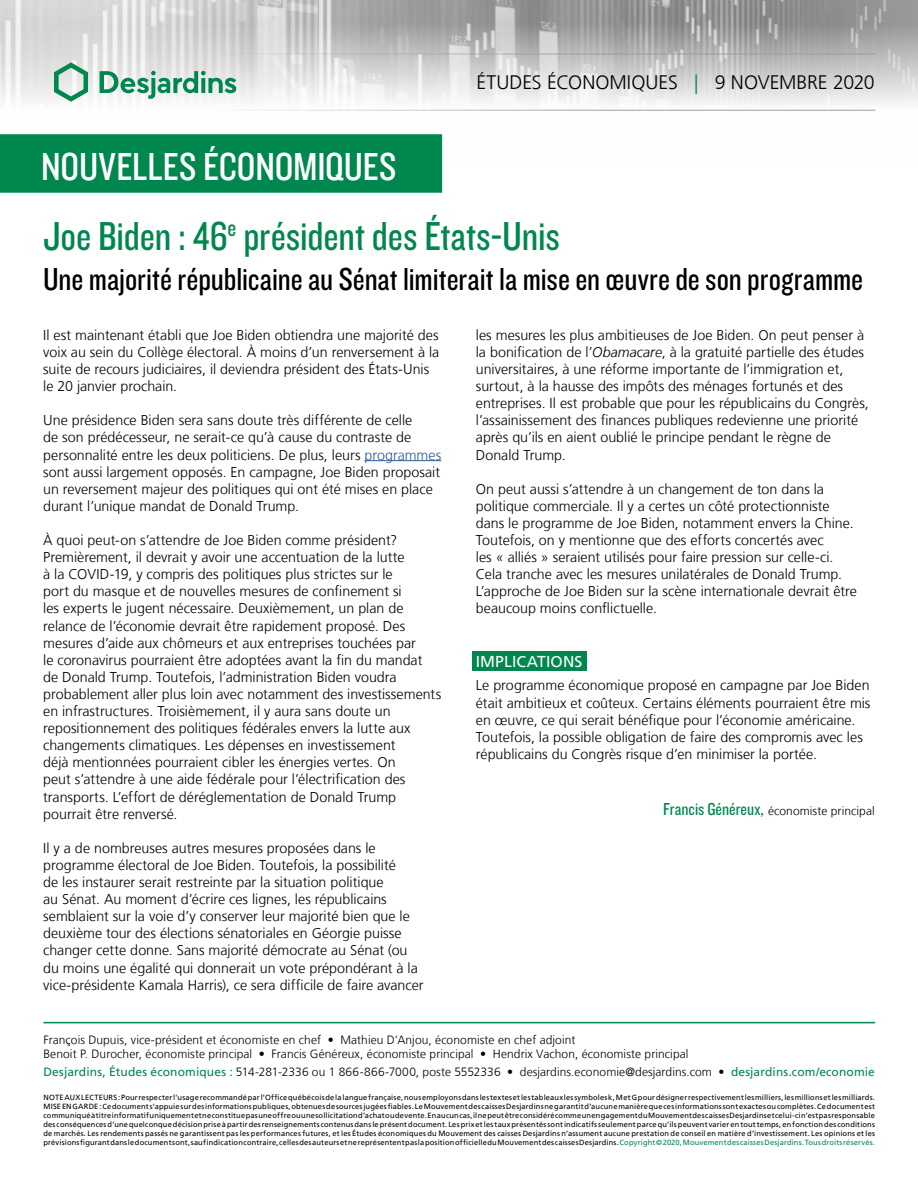
<style>
.page{position:relative;width:918px;height:1188px;background:#fff}
.page>*{position:absolute;margin:0;border:0;box-sizing:border-box;transform-origin:0 0}
.t1{font:42px "Knockout 29 Junior Ltweight";letter-spacing:-.005em;color:#00874e}
.t2{font:40.5px "Knockout 29 Junior Ltweight";color:#fff}
.t3{font:33px "Knockout 29 Junior Ltweight";color:#000}
.t4{font:300 19.5px "Frutiger LT";color:#000}
.t5{font:15.75px "Frutiger LT";letter-spacing:.005em;color:#fff}
.t6{font:300 14.25px/17.1px "Frutiger LT";color:#000}
.t7{font:300 12px/14.4px "Frutiger LT";letter-spacing:.005em;color:#000}
.t8{font:7.5px/9px "Frutiger LT";letter-spacing:.025em;color:#000;text-align:justify}
.s1{color:#00874e}
.s2{color:#275b9b}
.s3{font-style:italic}
.s4{font-family:"Knockout 29 Junior Ltweight";font-weight:400;font-size:18px;color:#00874e}
.s5{font-weight:400;color:#00874e}
</style>
<div class="page">
<img style="left:0;top:0;width:918px;height:164px">
<hr style="left:43px;top:54px;width:832px;height:1px;background:#9d9d9c">
<hr style="left:43px;top:110px;width:832px;height:1px;background:#9d9d9c">
<svg style="left:54px;top:62px;width:34px;height:40px"></svg>
<svg style="left:100px;top:71px;width:136px;height:28px"></svg>
<div style="left:0;top:135px;width:441px;height:57px;background:#00874e"></div>
<div style="left:0;top:134px;width:442px;height:59px;border:2px solid #00874e"></div>
<hr style="left:43px;top:1022px;width:832px;height:1px;background:#00874e">
<hr style="left:365px;top:460px;width:76px;height:1px;background:#275b9b">
<div style="left:472px;top:651px;width:114px;height:20px;background:#00874e"></div>
<h2 class="t2" style="left:41px;top:140px;width:357px">NOUVELLES ÉCONOMIQUES</h2>
<h3 class="t4" style="left:477px;top:72px;width:400px">ÉTUDES ÉCONOMIQUES <span class="s1">|</span> 9 NOVEMBRE 2020</h3>
<h1 class="t1" style="left:43px;top:209px;width:518px">Joe Biden : 46<sup>e</sup> président des États-Unis</h1>
<h3 class="t3" style="left:43px;top:257px;width:821px">Une majorité républicaine au Sénat limiterait la mise en œuvre de son programme</h3>
<p class="t6" style="left:43px;top:327px;width:398px">Il est maintenant établi que Joe Biden obtiendra une majorité des voix au sein du Collège électoral. À moins d’un renversement à la suite de recours judiciaires, il deviendra président des États‑Unis le 20 janvier prochain.</p>
<p class="t6" style="left:43px;top:412px;width:400px">Une présidence Biden sera sans doute très différente de celle<br>de son prédécesseur, ne serait-ce qu’à cause du contraste de personnalité entre les deux politiciens. De plus, leurs <span class="s2">programmes </span>sont aussi largement opposés. En campagne, Joe Biden proposait un reversement majeur des politiques qui ont été mises en place durant l’unique mandat de Donald Trump.</p>
<p class="t6" style="left:43px;top:532px;width:400px">À quoi peut-on s’attendre de Joe Biden comme président?<br>Premièrement, il devrait y avoir une accentuation de la lutte<br>à la COVID‑19, y compris des politiques plus strictes sur le<br>port du masque et de nouvelles mesures de confinement si<br>les experts le jugent nécessaire. Deuxièmement, un plan de relance de l’économie devrait être rapidement proposé. Des mesures d’aide aux chômeurs et aux entreprises touchées par<br>le coronavirus pourraient être adoptées avant la fin du mandat<br>de Donald Trump. Toutefois, l’administration Biden voudra probablement aller plus loin avec notamment des investissements en infrastructures. Troisièmement, il y aura sans doute un repositionnement des politiques fédérales envers la lutte aux changements climatiques. Les dépenses en investissement<br>déjà mentionnées pourraient cibler les énergies vertes. On<br>peut s’attendre à une aide fédérale pour l’électrification des transports. L’effort de déréglementation de Donald Trump pourrait être renversé.</p>
<p class="t6" style="left:43px;top:840px;width:382px">Il y a de nombreuses autres mesures proposées dans le programme électoral de Joe Biden. Toutefois, la possibilité<br>de les instaurer serait restreinte par la situation politique<br>au Sénat. Au moment d’écrire ces lignes, les républicains semblaient sur la voie d’y conserver leur majorité bien que le deuxième tour des élections sénatoriales en Géorgie puisse changer cette donne. Sans majorité démocrate au Sénat (ou du moins une égalité qui donnerait un vote prépondérant à la vice‑présidente Kamala Harris), ce sera difficile de faire avancer</p>
<p class="t6" style="left:476px;top:327px;width:395px">les mesures les plus ambitieuses de Joe Biden. On peut penser à la bonification de l’<span class="s3">Obamacare</span>, à la gratuité partielle des études universitaires, à une réforme importante de l’immigration et, surtout, à la hausse des impôts des ménages fortunés et des entreprises. Il est probable que pour les républicains du Congrès, l’assainissement des finances publiques redevienne une priorité après qu’ils en aient oublié le principe pendant le règne de Donald Trump.</p>
<p class="t6" style="left:476px;top:481px;width:383px">On peut aussi s’attendre à un changement de ton dans la politique commerciale. Il y a certes un côté protectionniste dans le programme de Joe Biden, notamment envers la Chine.<br>Toutefois, on y mentionne que des efforts concertés avec<br>les « alliés » seraient utilisés pour faire pression sur celle-ci.<br>Cela tranche avec les mesures unilatérales de Donald Trump.<br>L’approche de Joe Biden sur la scène internationale devrait être beaucoup moins conflictuelle.</p>
<p class="t5" style="left:476px;top:652px;width:108px">IMPLICATIONS</p>
<p class="t6" style="left:476px;top:677px;width:396px">Le programme économique proposé en campagne par Joe Biden était ambitieux et coûteux. Certains éléments pourraient être mis en œuvre, ce qui serait bénéfique pour l’économie américaine.<br>Toutefois, la possible obligation de faire des compromis avec les républicains du Congrès risque d’en minimiser la portée.</p>
<p class="t7" style="left:663px;top:803px;width:213px"><span class="s4">Francis Généreux,</span> économiste principal</p>
<p class="t7" style="left:43px;top:1032px;width:647px">François Dupuis, vice-président et économiste en chef • Mathieu D’Anjou, économiste en chef adjoint<br>Benoit P. Durocher, économiste principal • Francis Généreux, économiste principal • Hendrix Vachon, économiste principal</p>
<p class="t7" style="left:43px;top:1065px;width:833px"><span class="s5">Desjardins, Études économiques :</span> 514‑281‑2336 ou 1 866‑866‑7000, poste 5552336 • desjardins.economie@desjardins.com • <span class="s5">desjardins.com/economie</span></p>
<p class="t8" style="left:43px;top:1093px;width:833px">NOTE AUX LECTEURS: Pour respecter l’usage recommandé par l’Office québécois de la langue française, nous employons dans les textes et les tableaux les symboles k, M et G pour désigner respectivement les milliers, les millions et les milliards.<br>MISE EN GARDE: Ce document s’appuie sur des informations publiques, obtenues de sources jugées fiables. Le Mouvement des caisses Desjardins ne garantit d’aucune manière que ces informations sont exactes ou complètes. Ce document est communiqué à titre informatif uniquement et ne constitue pas une offre ou une sollicitation d’achat ou de vente. En aucun cas, il ne peut être considéré comme un engagement du Mouvement des caisses Desjardins et celui-ci n’est pas responsable des conséquences d’une quelconque décision prise à partir des renseignements contenus dans le présent document. Les prix et les taux présentés sont indicatifs seulement parce qu’ils peuvent varier en tout temps, en fonction des conditions de marchés. Les rendements passés ne garantissent pas les performances futures, et les Études économiques du Mouvement des caisses Desjardins n’assument aucune prestation de conseil en matière d’investissement. Les opinions et les prévisions figurant dans le document sont, sauf indication contraire, celles des auteurs et ne représentent pas la position officielle du Mouvement des caisses Desjardins. <span class="s1">Copyright©2020, Mouvement des caisses Desjardins. Tous droits réservés.</span></p>
</div>
